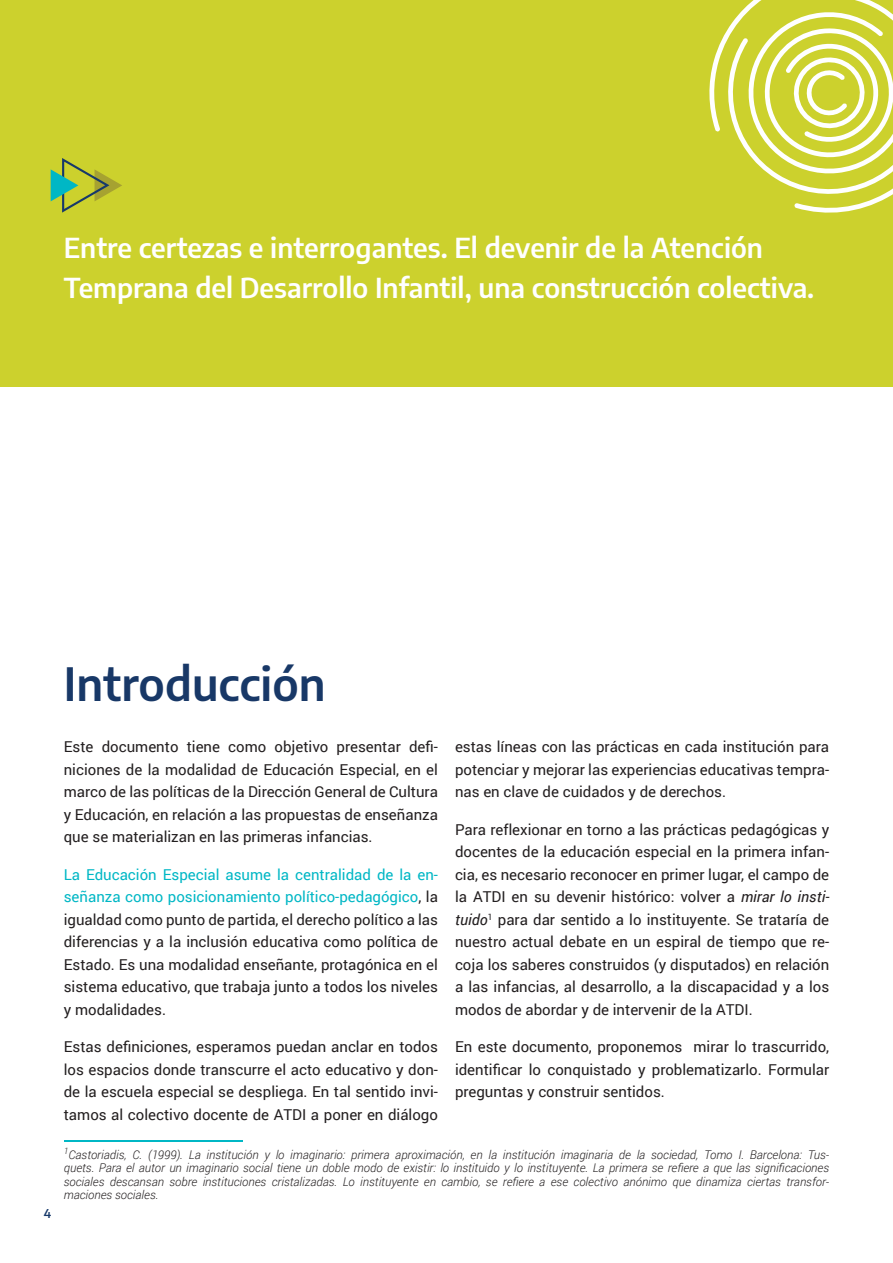
<style>
.page{position:relative;width:893px;height:1263px;background:#fff}
.page>*{position:absolute;margin:0;border:0;box-sizing:border-box;transform-origin:0 0}
.t1{font:600 45px "Encode Sans";color:#183867}
.t2{font:600 27px/40.5px "Encode Sans";color:#fff}
.t3{font:15px/22.5px "Roboto";color:#231f20;text-align:justify}
.t4{font:italic 300 12px/13.5px "Roboto";color:#231f20;text-align:justify}
.t5{font:600 12px "Encode Sans";color:#17396a}
.s1{color:#00b7c5}
.s2{font-style:italic}
</style>
<div class="page">
<div style="left:0;top:0;width:893px;height:387px;background:#ccd12d"></div>
<svg style="left:709px;top:0;width:184px;height:213px"></svg>
<svg style="left:51px;top:158px;width:71px;height:55px"></svg>
<hr style="left:64px;top:1140px;width:179px;height:2px;background:#00b7c5">
<p class="t2" style="left:64px;top:226px;width:752px">Entre certezas e interrogantes. El devenir de la Atención<br>Temprana del Desarrollo Infantil, una construcción colectiva.</p>
<p class="t1" style="left:64px;top:652px;width:263px">Introducción</p>
<p class="t5" style="left:44px;top:1205px;width:9px">4</p>
<p class="t3" style="left:64px;top:735px;width:376px">Este documento tiene como objetivo presentar defi&shy;niciones de la modalidad de Educación Especial, en el marco de las políticas de la Dirección General de Cultura y Educación, en relación a las propuestas de enseñanza que se materializan en las primeras infancias.</p>
<p class="t3" style="left:64px;top:863px;width:376px"><span class="s1">La Educación Especial asume la centralidad de la en&shy;señanza como posicionamiento político-pedagógico</span>, la igualdad como punto de partida, el derecho político a las diferencias y a la inclusión educativa como política de Estado. Es una modalidad enseñante, protagónica en el sistema educativo, que trabaja junto a todos los niveles y modalidades.</p>
<p class="t3" style="left:64px;top:1035px;width:376px">Estas definiciones, esperamos puedan anclar en todos los espacios donde transcurre el acto educativo y don&shy;de la escuela especial se despliega. En tal sentido invi&shy;tamos al colectivo docente de ATDI a poner en diálogo</p>
<p class="t3" style="left:455px;top:735px;width:376px">estas líneas con las prácticas en cada institución para potenciar y mejorar las experiencias educativas tempra&shy;nas en clave de cuidados y de derechos.</p>
<p class="t3" style="left:455px;top:818px;width:376px">Para reflexionar en torno a las prácticas pedagógicas y docentes de la educación especial en la primera infan&shy;cia, es necesario reconocer en primer lugar, el campo de la ATDI en su devenir histórico: volver a <span class="s2">mirar lo insti&shy;tuido</span><sup>1</sup> para dar sentido a lo instituyente. Se trataría de nuestro actual debate en un espiral de tiempo que re&shy;coja los saberes construidos (y disputados) en relación a las infancias, al desarrollo, a la discapacidad y a los modos de abordar y de intervenir de la ATDI.</p>
<p class="t3" style="left:455px;top:1035px;width:376px">En este documento, proponemos mirar lo trascurrido, identificar lo conquistado y problematizarlo. Formular preguntas y construir sentidos.</p>
<p class="t4" style="left:64px;top:1147px;width:767px"><sup>1</sup>Castoriadis, C. (1999). La institución y lo imaginario: primera aproximación, en la institución imaginaria de la sociedad, Tomo I. Barcelona: Tus&shy;quets. Para el autor un imaginario social tiene un doble modo de existir: lo instituido y lo instituyente. La primera se refiere a que las significaciones sociales descansan sobre instituciones cristalizadas. Lo instituyente en cambio, se refiere a ese colectivo anónimo que dinamiza ciertas transfor&shy;maciones sociales.</p>
</div>
